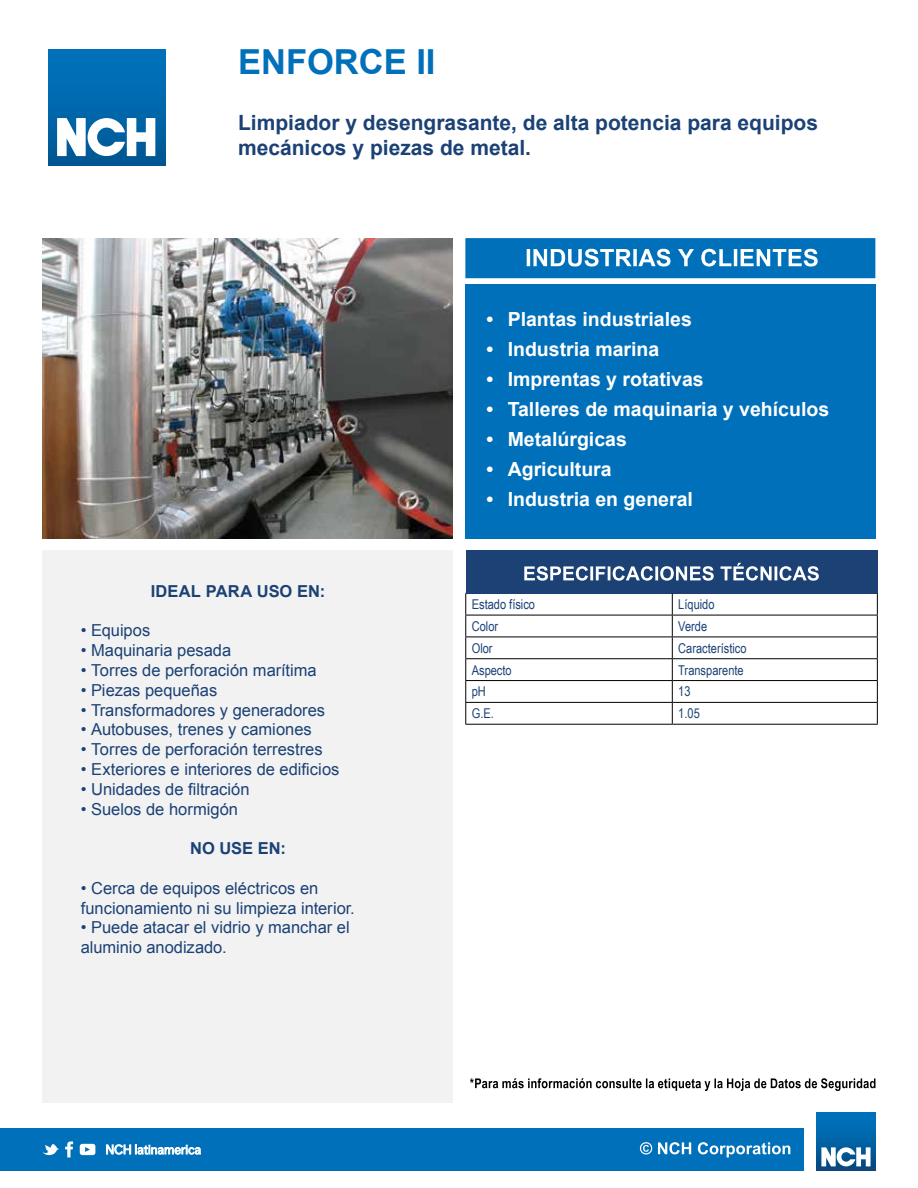
<style>
.page{position:relative;width:918px;height:1188px;background:#fff}
.page>*{position:absolute;margin:0;border:0;box-sizing:border-box;transform-origin:0 0}
.t1{font:700 34.5px "Arial";color:#0070ba}
.t2{font:700 21px/25.2px "Arial";color:#1b4175}
.t3{font:700 19.5px "Arial";color:#fff}
.t4{font:16.5px/19.8px "Arial";color:#1b4175}
.t5{font:700 16.5px "Arial";letter-spacing:.005em;color:#1b4175}
.t6{font:13.5px "Arial Narrow";color:#1b4175}
</style>
<div class="page">
<div style="left:0;top:1128px;width:803px;height:43px;background:#0070ba"></div>
<div style="left:43px;top:550px;width:410px;height:553px;background:#f2f2f2"></div>
<div style="left:465px;top:284px;width:410px;height:255px;background:#0070ba"></div>
<svg style="left:465px;top:238px;width:410px;height:40px;background:#2383c3"></svg>
<svg style="left:106px;top:1144px;width:95px;height:11px"></svg>
<svg style="left:43px;top:1144px;width:16px;height:12px"></svg>
<svg style="left:65px;top:1141px;width:8px;height:16px"></svg>
<svg style="left:80px;top:1144px;width:15px;height:11px"></svg>
<svg style="left:640px;top:1142px;width:12px;height:13px"></svg>
<svg style="left:658px;top:1142px;width:33px;height:12px"></svg>
<svg style="left:698px;top:1142px;width:92px;height:15px"></svg>
<svg style="left:816px;top:1112px;width:60px;height:59px"></svg>
<div style="left:817px;top:1112px;width:58px;height:59px;background:linear-gradient(to bottom,#0075c2,#084d82)"></div>
<svg style="left:821px;top:1147px;width:50px;height:19px"></svg>
<div style="left:48px;top:49px;width:117px;height:116px;background:linear-gradient(to bottom,#0074c0,#005895)"></div>
<svg style="left:57px;top:118px;width:98px;height:38px"></svg>
<svg style="left:470px;top:1078px;width:405px;height:13px"></svg>
<img style="left:43px;top:238px;width:410px;height:301px">
<div style="left:466px;top:550px;width:411px;height:43px;background:#1b4175"></div>
<hr style="left:465px;top:593px;width:207px;height:1px;background:#1b4175">
<hr style="left:672px;top:593px;width:206px;height:1px;background:#1b4175">
<hr style="left:465px;top:615px;width:207px;height:1px;background:#000">
<hr style="left:672px;top:615px;width:206px;height:1px;background:#000">
<hr style="left:465px;top:637px;width:207px;height:1px;background:#000">
<hr style="left:672px;top:637px;width:206px;height:1px;background:#000">
<hr style="left:465px;top:658px;width:207px;height:1px;background:#000">
<hr style="left:672px;top:658px;width:206px;height:1px;background:#000">
<hr style="left:465px;top:680px;width:207px;height:1px;background:#000">
<hr style="left:672px;top:680px;width:206px;height:1px;background:#000">
<hr style="left:465px;top:702px;width:207px;height:1px;background:#000">
<svg style="left:465px;top:594px;width:1px;height:130px"></svg>
<hr style="left:672px;top:702px;width:206px;height:1px;background:#000">
<svg style="left:672px;top:594px;width:1px;height:130px"></svg>
<svg style="left:877px;top:594px;width:1px;height:130px"></svg>
<hr style="left:465px;top:724px;width:207px;height:1px;background:#000">
<hr style="left:672px;top:724px;width:206px;height:1px;background:#000">
<svg style="left:524px;top:563px;width:295px;height:18px"></svg>
<h1 class="t1" style="left:238px;top:40px;width:199px">ENFORCE II</h1>
<p class="t2" style="left:238px;top:110px;width:582px">Limpiador y desengrasante, de alta potencia para equipos mecánicos y piezas de metal.</p>
<p class="t5" style="left:151px;top:580px;width:176px">IDEAL PARA USO EN:</p>
<p class="t4" style="left:81px;top:621px;width:71px">• Equipos</p>
<p class="t4" style="left:81px;top:641px;width:152px">• Maquinaria pesada</p>
<p class="t4" style="left:81px;top:661px;width:237px">• Torres de perforación marítima</p>
<p class="t4" style="left:81px;top:680px;width:138px">• Piezas pequeñas</p>
<p class="t4" style="left:81px;top:700px;width:246px">• Transformadores y generadores</p>
<p class="t4" style="left:81px;top:720px;width:233px">• Autobuses, trenes y camiones</p>
<p class="t4" style="left:81px;top:740px;width:243px">• Torres de perforación terrestres</p>
<p class="t4" style="left:81px;top:760px;width:260px">• Exteriores e interiores de edificios</p>
<p class="t4" style="left:81px;top:779px;width:170px">• Unidades de filtración</p>
<p class="t4" style="left:81px;top:799px;width:159px">• Suelos de hormigón</p>
<p class="t5" style="left:190px;top:838px;width:98px">NO USE EN:</p>
<p class="t4" style="left:81px;top:878px;width:276px">• Cerca de equipos eléctricos en funcionamiento ni su limpieza interior.</p>
<p class="t4" style="left:81px;top:918px;width:270px">• Puede atacar el vidrio y manchar el aluminio anodizado.</p>
<p class="t3" style="left:486px;top:306px;width:207px">• Plantas industriales</p>
<p class="t3" style="left:486px;top:336px;width:174px">• Industria marina</p>
<p class="t3" style="left:486px;top:366px;width:219px">• Imprentas y rotativas</p>
<p class="t3" style="left:486px;top:396px;width:344px">• Talleres de maquinaria y vehículos</p>
<p class="t3" style="left:486px;top:426px;width:142px">• Metalúrgicas</p>
<p class="t3" style="left:486px;top:456px;width:127px">• Agricultura</p>
<p class="t3" style="left:486px;top:486px;width:208px">• Industria en general</p>
<p class="t6" style="left:472px;top:594px;width:65px">Estado físico</p>
<p class="t6" style="left:678px;top:594px;width:38px">Líquido</p>
<p class="t6" style="left:472px;top:616px;width:28px">Color</p>
<p class="t6" style="left:678px;top:616px;width:30px">Verde</p>
<p class="t6" style="left:472px;top:638px;width:22px">Olor</p>
<p class="t6" style="left:678px;top:638px;width:70px">Característico</p>
<p class="t6" style="left:472px;top:660px;width:42px">Aspecto</p>
<p class="t6" style="left:678px;top:660px;width:67px">Transparente</p>
<p class="t6" style="left:472px;top:682px;width:16px">pH</p>
<p class="t6" style="left:678px;top:682px;width:14px">13</p>
<p class="t6" style="left:472px;top:704px;width:24px">G.E.</p>
<p class="t6" style="left:678px;top:704px;width:23px">1.05</p>
</div>
